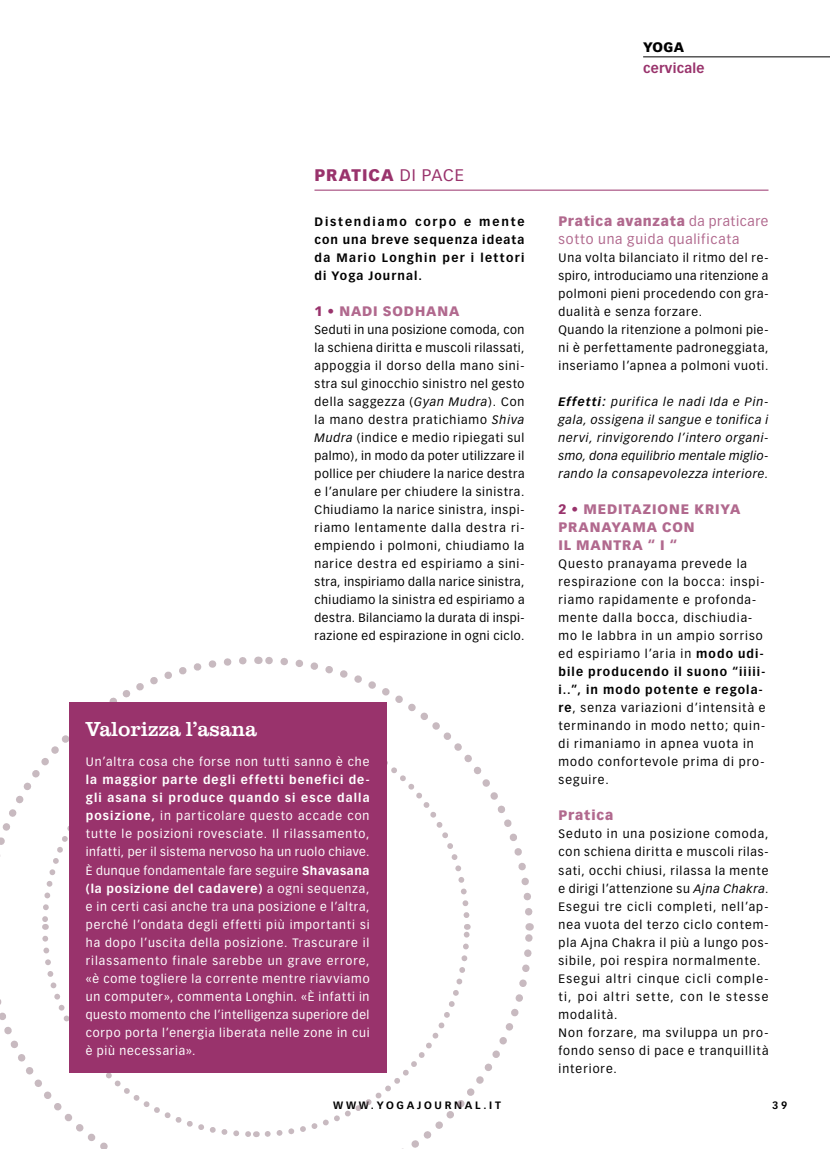
<style>
.page{position:relative;width:830px;height:1149px;background:#fff}
.page>*{position:absolute;margin:0;border:0;box-sizing:border-box;transform-origin:0 0}
.t1{font:21px "URW Clarendon T";letter-spacing:-.005em;color:#fff}
.t2{font:900 16.5px "Vectora LH";letter-spacing:.06em;color:#99336c}
.t3{font:900 13.5px/18px "Vectora LH";letter-spacing:.07em;color:#b1698e}
.t4{font:13.5px/18px "Vectora LH";letter-spacing:.055em;color:#b1698e}
.t5{font:700 13.5px "Vectora LH";letter-spacing:.025em;color:#99336c}
.t6{font:900 13.5px "Vectora LH";color:#000}
.t7{font:12px/18px "Vectora LH";letter-spacing:.08em;color:#000}
.t8{font:12px/18px "Vectora LH";letter-spacing:.06em;color:#fff;text-align:justify}
.t9{font:12px/18px "Vectora LH";letter-spacing:.06em;color:#000}
.t10{font:italic 12px/18px "Vectora LH";letter-spacing:.06em;color:#000;text-align:justify}
.t11{font:700 12px/18px "Vectora LH";letter-spacing:.1em;color:#000;text-align:justify}
.t12{font:700 10.5px "Vectora LH";letter-spacing:.26em;color:#000}
.s1{font-weight:400}
.s2{color:#99336c}
.s3{font-style:italic}
.s4{font-weight:700}
.s5{font-weight:900}
</style>
<div class="page">
<hr style="left:642px;top:56px;width:187px;height:1px;background:#000">
<hr style="left:314px;top:190px;width:454px;height:1px;background:#99336c">
<svg style="left:411px;top:926px;width:123px;height:222px"></svg>
<svg style="left:257px;top:656px;width:276px;height:260px"></svg>
<svg style="left:0;top:657px;width:247px;height:200px"></svg>
<svg style="left:0;top:999px;width:258px;height:149px"></svg>
<svg style="left:261px;top:926px;width:210px;height:212px"></svg>
<svg style="left:386px;top:715px;width:85px;height:206px"></svg>
<svg style="left:40px;top:715px;width:29px;height:211px"></svg>
<svg style="left:40px;top:935px;width:216px;height:203px"></svg>
<div style="left:69px;top:702px;width:317px;height:370px;background:#99336c"></div>
<p class="t6" style="left:642px;top:39px;width:42px">YOGA</p>
<p class="t5" style="left:642px;top:60px;width:63px">cervicale</p>
<h2 class="t2" style="left:314px;top:165px;width:151px">PRATICA <span class="s1">di pace</span></h2>
<p class="t11" style="left:314px;top:213px;width:211px">Distendiamo corpo e mente con una breve sequenza ideata da Mario Longhin per i lettori di Yoga Journal.</p>
<p class="t3" style="left:314px;top:302px;width:146px"><span class="s2">1 •</span> NADI SODHANA</p>
<p class="t7" style="left:314px;top:321px;width:211px;text-align:justify">Seduti in una posizione comoda, con la schiena diritta e muscoli rilassati, appoggia il dorso della mano sini&shy;stra sul ginocchio sinistro nel gesto della saggezza (<span class="s3">Gyan Mudra</span>). Con la mano destra pratichiamo <span class="s3">Shiva Mudra</span> (indice e medio ripiegati sul palmo), in modo da poter utilizzare il pollice per chiudere la narice destra e l’anulare per chiudere la sinistra.<br>Chiudiamo la narice sinistra, inspi&shy;riamo lentamente dalla destra ri&shy;empiendo i polmoni, chiudiamo la narice destra ed espiriamo a sini&shy;stra, inspiriamo dalla narice sinistra, chiudiamo la sinistra ed espiriamo a destra. Bilanciamo la durata di inspi&shy;razione ed espirazione in ogni ciclo.</p>
<h1 class="t1" style="left:86px;top:716px;width:173px">Valorizza l’asana</h1>
<p class="t8" style="left:86px;top:753px;width:285px">Un’altra cosa che forse non tutti sanno è che</p>
<p class="t8" style="left:86px;top:771px;width:285px"><span class="s4">la maggior parte degli effetti benefici de&shy;gli asana si produce quando si esce dalla posizione,</span> in particolare questo accade con tutte le posizioni rovesciate. Il rilassamento, infatti, per il sistema nervoso ha un ruolo chiave.<br>È dunque fondamentale fare seguire <span class="s4">Shavasana (la posizione del cadavere)</span> a ogni sequenza, e in certi casi anche tra una posizione e l’altra, perché l’ondata degli effetti più importanti si ha dopo l’uscita della posizione. Trascurare il rilassamento finale sarebbe un grave errore, «è come togliere la corrente mentre riavviamo un computer», commenta Longhin. «È infatti in questo momento che l’intelligenza superiore del corpo porta l’energia liberata nelle zone in cui è più necessaria».</p>
<p class="t4" style="left:558px;top:212px;width:211px"><span class="s5">PRATICA AVANZATA</span> da praticare sotto una guida qualificata</p>
<p class="t9" style="left:558px;top:249px;width:211px">Una volta bilanciato il ritmo del re&shy;spiro, introduciamo una ritenzione a polmoni pieni procedendo con gra&shy;dualità e senza forzare.<br>Quando la ritenzione a polmoni pie&shy;ni è perfettamente padroneggiata, inseriamo l’apnea a polmoni vuoti.</p>
<p class="t10" style="left:558px;top:393px;width:211px"><span class="s4">Effetti:</span> purifica le nadi Ida e Pin&shy;gala, ossigena il sangue e tonifica i nervi, rinvigorendo l’intero organi&shy;smo, dona equilibrio mentale miglio&shy;rando la consapevolezza interiore.</p>
<p class="t3" style="left:558px;top:500px;width:183px"><span class="s2">2 •</span> MEDITAZIONE KRIYA<br>PRANAYAMA CON<br>IL MANTRA “ I “</p>
<p class="t7" style="left:558px;top:555px;width:208px">Questo pranayama prevede la respirazione con la bocca: inspi&shy;riamo rapidamente e profonda&shy;mente dalla bocca, dischiudia&shy;mo le labbra in un ampio sorriso ed espiriamo l’aria in <span class="s4">modo udi&shy;bile producendo il suono “iiiii&shy;i..”, in modo potente e regola&shy;re</span>, senza variazioni d’intensità e terminando in modo netto; quin&shy;di rimaniamo in apnea vuota in modo confortevole prima di pro&shy;seguire.</p>
<p class="t3" style="left:558px;top:806px;width:56px">PRATICA</p>
<p class="t7" style="left:558px;top:825px;width:211px">Seduto in una posizione comoda, con schiena diritta e muscoli rilas&shy;sati, occhi chiusi, rilassa la mente e dirigi l’attenzione su <span class="s3">Ajna Chakra</span>.<br>Esegui tre cicli completi, nell’ap&shy;nea vuota del terzo ciclo contem&shy;pla Ajna Chakra il più a lungo pos&shy;sibile, poi respira normalmente.<br>Esegui altri cinque cicli comple&shy;ti, poi altri sette, con le stesse modalità.<br>Non forzare, ma sviluppa un pro&shy;fondo senso di pace e tranquillità interiore.</p>
<p class="t12" style="left:333px;top:1098px;width:169px">WWW.YOGAJOURNAL.IT</p>
<p class="t12" style="left:771px;top:1098px;width:17px">3 9</p>
</div>
